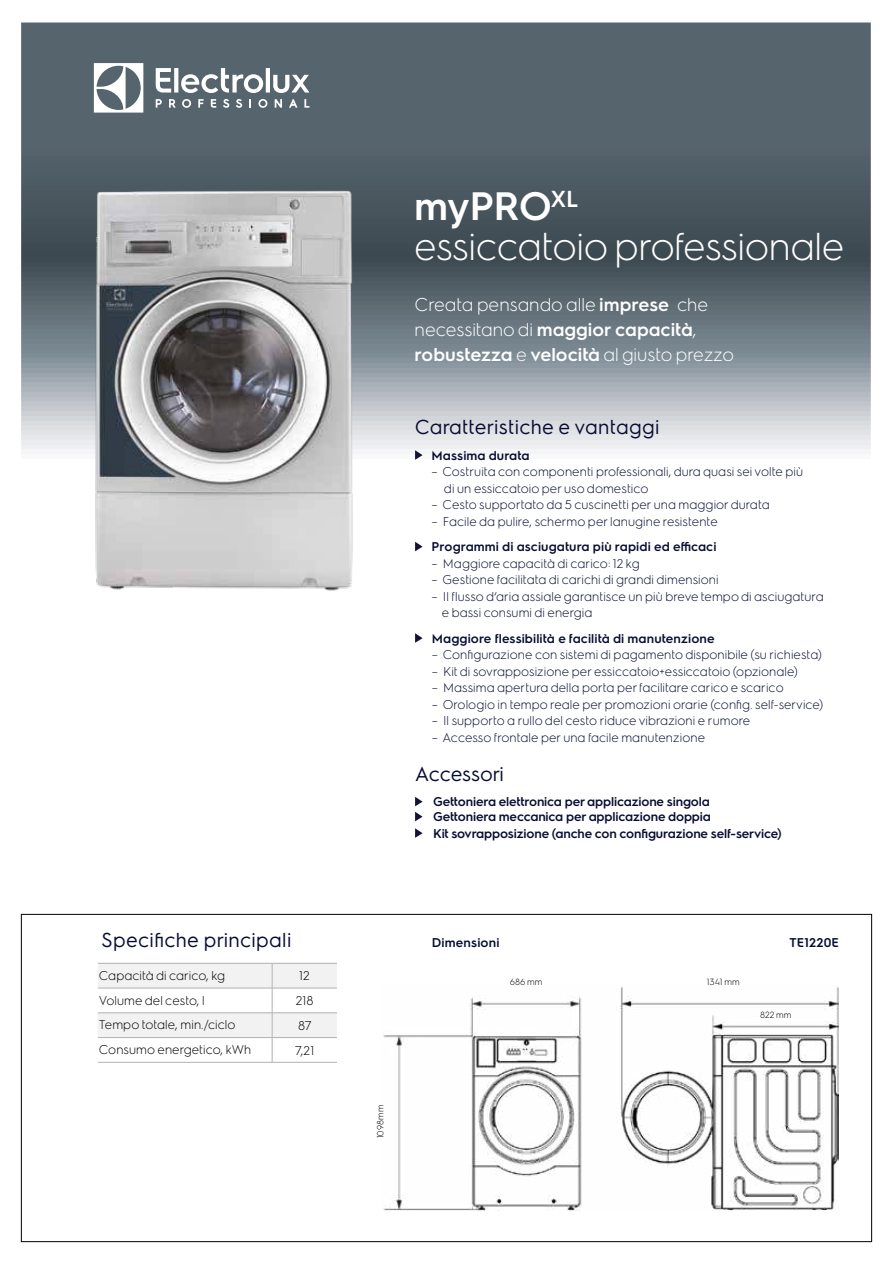
<style>
.page{position:relative;width:893px;height:1263px;background:#fff}
.page>*{position:absolute;margin:0;border:0;box-sizing:border-box;transform-origin:0 0}
.t1{font:600 39.75px "Electrolux Sans";letter-spacing:-.02em;color:#fff}
.t2{font:300 39px "Electrolux Sans";letter-spacing:-.01em;color:#fff}
.t3{font:20.25px "Electrolux Sans";letter-spacing:.005em;color:#070d32}
.t4{font:20.25px "Electrolux Sans";letter-spacing:-.015em;color:#070d32}
.t5{font:300 18.6px/24.8px "Electrolux Sans";color:#fff}
.t6{font:300 12.75px/16.5px "Electrolux Sans";letter-spacing:.005em;color:#070d32}
.t7{font:600 12.75px/15px "Electrolux Sans";letter-spacing:-.015em;color:#070d32}
.t8{font:600 12.75px "Electrolux Sans";letter-spacing:.005em;color:#070d32}
.t9{font:300 12.75px "Electrolux Sans";letter-spacing:.005em;color:#000}
.t10{font:600 12.75px "Electrolux Sans";letter-spacing:.01em;color:#070d32}
.t11{font:300 9px "Electrolux Sans";letter-spacing:.005em;color:#000}
.s1{font-weight:600}
</style>
<div class="page">
<img style="left:21px;top:23px;width:850px;height:1188px">
<img style="left:92px;top:173px;width:277px;height:436px">
<svg style="left:98px;top:963px;width:239px;height:99px"></svg>
<hr style="left:98px;top:1062px;width:174px;height:1px;background:#b2b2b1">
<hr style="left:272px;top:1062px;width:65px;height:1px;background:#b2b2b1">
<img style="left:383px;top:986px;width:455px;height:224px">
<svg style="left:415px;top:450px;width:8px;height:10px"></svg>
<svg style="left:415px;top:542px;width:8px;height:9px"></svg>
<svg style="left:415px;top:633px;width:8px;height:10px"></svg>
<svg style="left:415px;top:797px;width:8px;height:9px"></svg>
<svg style="left:415px;top:812px;width:8px;height:9px"></svg>
<svg style="left:415px;top:828px;width:8px;height:10px"></svg>
<svg style="left:94px;top:63px;width:49px;height:50px"></svg>
<svg style="left:156px;top:68px;width:153px;height:25px"></svg>
<svg style="left:304px;top:99px;width:5px;height:9px"></svg>
<svg style="left:258px;top:99px;width:9px;height:9px"></svg>
<svg style="left:249px;top:99px;width:2px;height:9px"></svg>
<svg style="left:236px;top:99px;width:6px;height:9px"></svg>
<svg style="left:223px;top:99px;width:6px;height:9px"></svg>
<svg style="left:211px;top:99px;width:5px;height:9px"></svg>
<svg style="left:198px;top:99px;width:6px;height:9px"></svg>
<svg style="left:182px;top:99px;width:9px;height:9px"></svg>
<svg style="left:169px;top:99px;width:7px;height:9px"></svg>
<svg style="left:156px;top:99px;width:6px;height:9px"></svg>
<svg style="left:289px;top:99px;width:8px;height:9px"></svg>
<svg style="left:275px;top:99px;width:7px;height:9px"></svg>
<h3 class="t3" style="left:102px;top:932px;width:192px">Specifiche principali</h3>
<p class="t9" style="left:99px;top:970px;width:128px">Capacità di carico, kg</p>
<p class="t9" style="left:299px;top:970px;width:12px">12</p>
<p class="t9" style="left:99px;top:994px;width:107px">Volume del cesto, l</p>
<p class="t9" style="left:296px;top:994px;width:19px">218</p>
<p class="t9" style="left:99px;top:1019px;width:138px">Tempo totale, min./ciclo</p>
<p class="t9" style="left:298px;top:1020px;width:15px">87</p>
<p class="t9" style="left:99px;top:1044px;width:154px">Consumo energetico, kWh</p>
<p class="t9" style="left:295px;top:1045px;width:21px">7,21</p>
<h1 class="t1" style="left:414px;top:188px;width:166px">myPRO<sup>XL</sup></h1>
<h2 class="t2" style="left:414px;top:229px;width:432px">essiccatoio professionale</h2>
<h3 class="t5" style="left:415px;top:294px;width:321px">Creata pensando alle <span class="s1">imprese</span> che necessitano di <span class="s1">maggior capacità</span>, <span class="s1">robustezza</span> e <span class="s1">velocità</span> al giusto prezzo</h3>
<h3 class="t3" style="left:415px;top:420px;width:247px">Caratteristiche e vantaggi</h3>
<p class="t8" style="left:432px;top:450px;width:100px">Massima durata</p>
<p class="t6" style="left:444px;top:464px;width:361px;text-indent:-12px">– Costruita con componenti professionali, dura quasi sei volte più di un essiccatoio per uso domestico</p>
<p class="t6" style="left:432px;top:497px;width:340px">– Cesto supportato da 5 cuscinetti per una maggior durata</p>
<p class="t6" style="left:432px;top:514px;width:288px">– Facile da pulire, schermo per lanugine resistente</p>
<p class="t8" style="left:432px;top:541px;width:286px">Programmi di asciugatura più rapidi ed efficaci</p>
<p class="t6" style="left:432px;top:556px;width:210px">– Maggiore capacità di carico: 12 kg</p>
<p class="t6" style="left:432px;top:572px;width:288px">– Gestione facilitata di carichi di grandi dimensioni</p>
<p class="t6" style="left:442px;top:589px;width:383px;text-indent:-10px">– Il flusso d‘aria assiale garantisce un più breve tempo di asciugatura e bassi consumi di energia</p>
<p class="t8" style="left:432px;top:633px;width:284px">Maggiore flessibilità e facilità di manutenzione</p>
<p class="t6" style="left:432px;top:647px;width:392px">– Configurazione con sistemi di pagamento disponibile (su richiesta)</p>
<p class="t6" style="left:432px;top:664px;width:368px">– Kit di sovrapposizione per essiccatoio+essiccatoio (opzionale)</p>
<p class="t6" style="left:432px;top:680px;width:353px">– Massima apertura della porta per facilitare carico e scarico</p>
<p class="t6" style="left:432px;top:697px;width:393px">– Orologio in tempo reale per promozioni orarie (config. self-service)</p>
<p class="t6" style="left:432px;top:713px;width:320px">– Il supporto a rullo del cesto riduce vibrazioni e rumore</p>
<p class="t6" style="left:432px;top:730px;width:275px">– Accesso frontale per una facile manutenzione</p>
<h3 class="t4" style="left:415px;top:766px;width:91px">Accessori</h3>
<p class="t7" style="left:433px;top:795px;width:279px">Gettoniera elettronica per applicazione singola<br>Gettoniera meccanica per applicazione doppia</p>
<p class="t7" style="left:433px;top:827px;width:350px">Kit sovrapposizione (anche con configurazione self-service)</p>
<p class="t11" style="left:376px;top:1138px;width:35px;rotate:-90deg">1098mm</p>
<p class="t10" style="left:432px;top:937px;width:69px">Dimensioni</p>
<p class="t10" style="left:790px;top:937px;width:51px">TE1220E</p>
<p class="t11" style="left:510px;top:978px;width:34px">686 mm</p>
<p class="t11" style="left:707px;top:978px;width:35px">1341 mm</p>
<p class="t11" style="left:760px;top:1011px;width:33px">822 mm</p>
</div>
